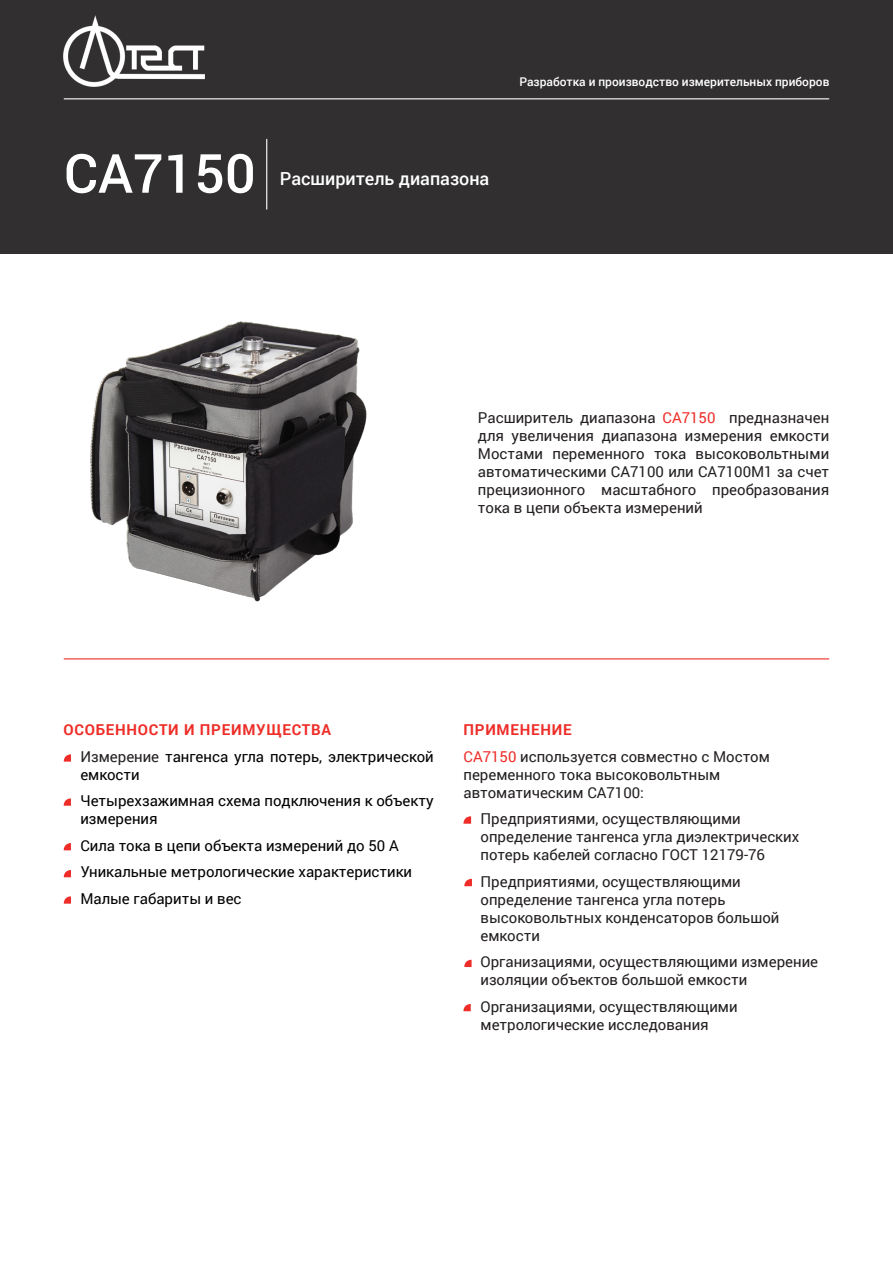
<style>
.page{position:relative;width:893px;height:1263px;background:#fff}
.page>*{position:absolute;margin:0;border:0;box-sizing:border-box;transform-origin:0 0}
.t1{font:500 54px "Roboto";color:#fff}
.t2{font:500 18px "Roboto";color:#fff}
.t3{font:15px/18px "Roboto";color:#231f20}
.t4{font:15px/18px "Roboto";color:#000001}
.t5{font:700 15px "Roboto";letter-spacing:.05em;color:#ee2d28}
.t6{font:500 12px "Roboto";color:#fff}
.s1{color:#ee2d28}
.s2{color:#231f20}
</style>
<div class="page">
<div style="left:0;top:0;width:893px;height:254px;background:#312f30"></div>
<hr style="left:64px;top:98px;width:765px;height:1px;background:#fff">
<hr style="left:64px;top:658px;width:765px;height:1px;background:#ee2d28">
<hr style="left:266px;top:139px;width:1px;height:70px;background:#fff">
<svg style="left:64px;top:754px;width:7px;height:8px"></svg>
<svg style="left:64px;top:798px;width:7px;height:8px"></svg>
<svg style="left:64px;top:843px;width:7px;height:7px"></svg>
<img style="left:64px;top:16px;width:140px;height:71px">
<svg style="left:463px;top:816px;width:8px;height:8px"></svg>
<svg style="left:464px;top:879px;width:8px;height:7px"></svg>
<img style="left:90px;top:321px;width:277px;height:281px">
<svg style="left:64px;top:870px;width:7px;height:7px"></svg>
<svg style="left:464px;top:960px;width:8px;height:7px"></svg>
<svg style="left:463px;top:1004px;width:8px;height:7px"></svg>
<svg style="left:64px;top:896px;width:7px;height:8px"></svg>
<p class="t1" style="left:64px;top:136px;width:193px">СА7150</p>
<p class="t2" style="left:280px;top:166px;width:211px">Расширитель диапазона</p>
<p class="t6" style="left:519px;top:73px;width:312px">Разработка и производство измерительных приборов</p>
<p class="t3" style="left:478px;top:408px;width:353px;text-align:justify">Расширитель диапазона <span class="s1">СА7150</span> предназначен для увеличения диапазона измерения емкости Мостами переменного тока высоковольтными автоматическими СА7100 или СА7100М1 за счет прецизионного масштабного преобразования тока в цепи объекта измерений</p>
<p class="t5" style="left:63px;top:719px;width:269px">ОСОБЕННОСТИ И ПРЕИМУЩЕСТВА</p>
<p class="t4" style="left:80px;top:747px;width:355px"><span class="s2">Измерение</span> тангенса угла потерь, электрической емкости</p>
<p class="t4" style="left:80px;top:791px;width:355px">Четырехзажимная схема подключения к объекту измерения</p>
<p class="t4" style="left:80px;top:836px;width:320px">Сила тока в цепи объекта измерений до 50 А</p>
<p class="t4" style="left:80px;top:862px;width:333px">Уникальные метрологические характеристики</p>
<p class="t4" style="left:80px;top:889px;width:163px">Малые габариты и вес</p>
<p class="t5" style="left:463px;top:719px;width:110px">ПРИМЕНЕНИЕ</p>
<p class="t3" style="left:463px;top:747px;width:308px"><span class="s1">СА7150</span> используется совместно с Мостом переменного тока высоковольтным автоматическим СА7100:</p>
<p class="t3" style="left:480px;top:809px;width:320px">Предприятиями, осуществляющими определение тангенса угла диэлектрических потерь кабелей согласно ГОСТ 12179-76</p>
<p class="t3" style="left:480px;top:872px;width:300px">Предприятиями, осуществляющими определение тангенса угла потерь высоковольтных конденсаторов большой емкости</p>
<p class="t3" style="left:480px;top:952px;width:339px">Организациями, осуществляющими измерение изоляции объектов большой емкости</p>
<p class="t3" style="left:480px;top:997px;width:259px">Организациями, осуществляющими метрологические исследования</p>
</div>
